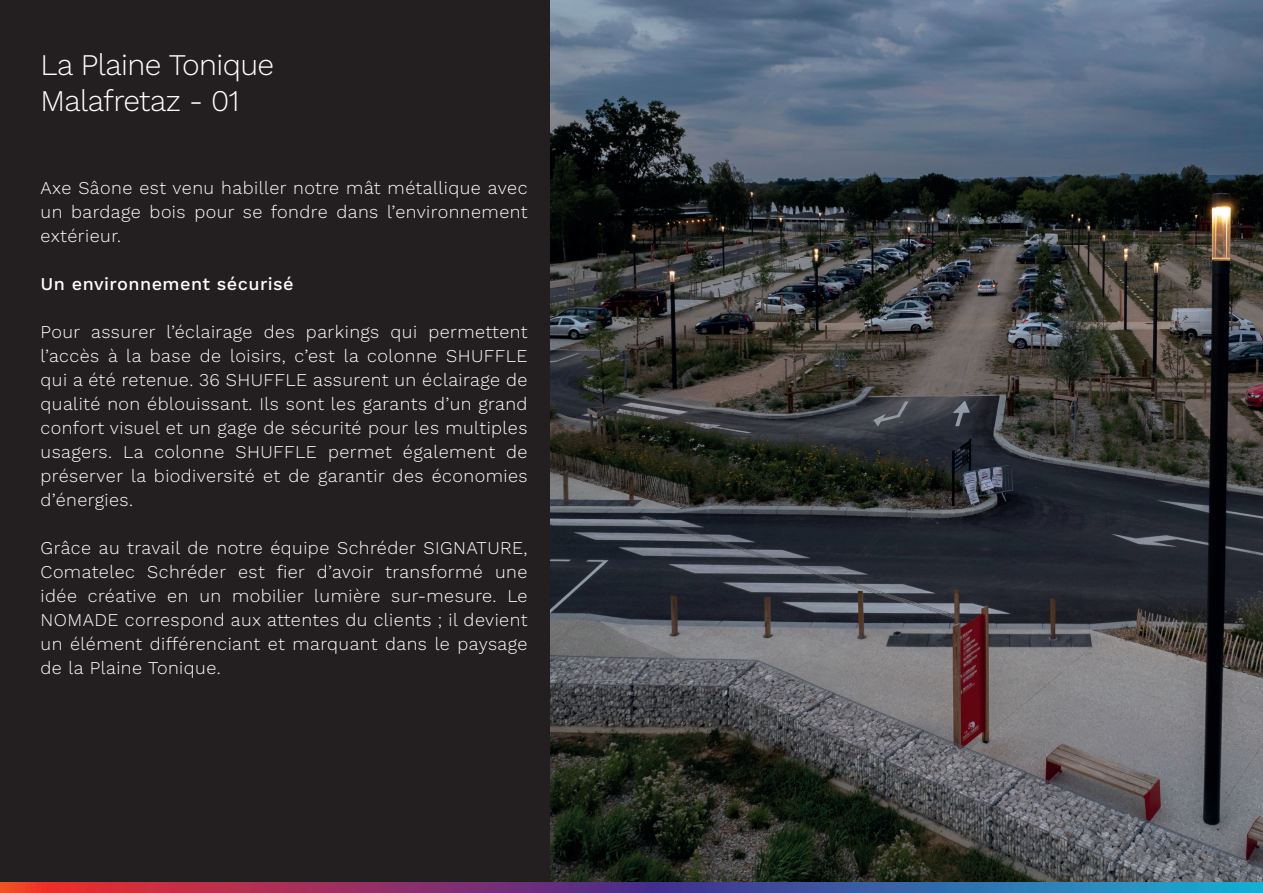
<style>
.page{position:relative;width:1263px;height:893px;background:#231f20}
.page>*{position:absolute;margin:0;border:0;box-sizing:border-box;transform-origin:0 0}
.t1{font:300 30px/36px "Work Sans";letter-spacing:-.02em;color:#fff}
.t2{font:300 18px/24px "Work Sans";letter-spacing:.025em;color:#fff;text-align:justify}
.t3{font:500 18px "Work Sans";letter-spacing:.025em;color:#fff}
</style>
<div class="page">
<img style="left:551px;top:0;width:712px;height:883px">
<svg style="left:0;top:883px;width:1263px;height:10px;background:#6a4e83"></svg>
<h1 class="t1" style="left:41px;top:45px;width:235px">La Plaine Tonique<br>Malafretaz - 01</h1>
<p class="t2" style="left:41px;top:175px;width:488px">Axe Sâone est venu habiller notre mât métallique avec un bardage bois pour se fondre dans l’environnement extérieur.</p>
<p class="t3" style="left:41px;top:273px;width:255px">Un environnement sécurisé</p>
<p class="t2" style="left:41px;top:319px;width:488px">Pour assurer l’éclairage des parkings qui permettent l’accès à la base de loisirs, c’est la colonne SHUFFLE qui a été retenue. 36 SHUFFLE assurent un éclairage de qualité non éblouissant. Ils sont les garants d’un grand confort visuel et un gage de sécurité pour les multiples usagers. La colonne SHUFFLE permet également de préserver la biodiversité et de garantir des économies d’énergies.</p>
<p class="t2" style="left:41px;top:535px;width:488px">Grâce au travail de notre équipe Schréder SIGNATURE, Comatelec Schréder est fier d’avoir transformé une idée créative en un mobilier lumière sur-mesure. Le NOMADE correspond aux attentes du clients ; il devient un élément différenciant et marquant dans le paysage de la Plaine Tonique.</p>
</div>
